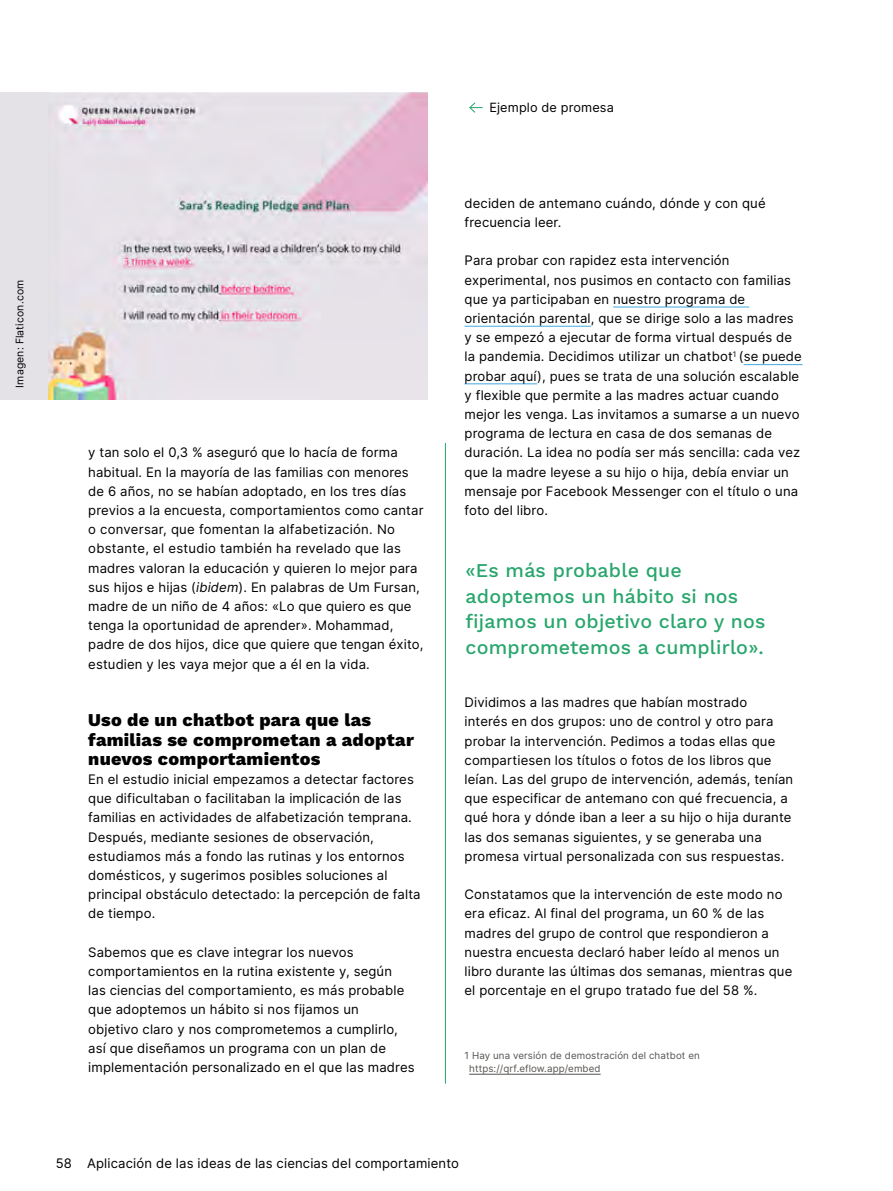
<style>
.page{position:relative;width:893px;height:1191px;background:#fff}
.page>*{position:absolute;margin:0;border:0;box-sizing:border-box;transform-origin:0 0}
.t1{font:500 19.5px/25.5px "Work Sans";letter-spacing:.01em;color:#28a66c}
.t2{font:800 18px/19.5px "Work Sans";letter-spacing:.015em;color:#000}
.t3{font:13.2px/19.2px "Inter";letter-spacing:.01em;color:#000}
.t4{font:12.75px "Inter";letter-spacing:.01em;color:#000}
.t5{font:10.5px "Inter";letter-spacing:.01em;color:#000}
.t6{font:9.75px/12.8px "Inter";letter-spacing:.01em;color:#55524e}
.s1{font-style:italic}
</style>
<div class="page">
<hr style="left:613px;top:307px;width:136px;height:1px;background:#41a9df">
<hr style="left:465px;top:326px;width:126px;height:1px;background:#41a9df">
<hr style="left:744px;top:364px;width:59px;height:1px;background:#41a9df">
<hr style="left:465px;top:383px;width:72px;height:1px;background:#41a9df">
<hr style="left:445px;top:186px;width:1px;height:897px;background:#28a66c">
<hr style="left:469px;top:1074px;width:132px;height:1px;background:#55524e">
<img style="left:48px;top:92px;width:379px;height:308px">
<svg style="left:469px;top:102px;width:14px;height:11px"></svg>
<div style="left:0;top:92px;width:48px;height:308px;background:#e4e2e7"></div>
<div style="left:436px;top:154px;width:19px;height:288px;background:#fff"></div>
<p class="t4" style="left:489px;top:98px;width:126px">Ejemplo de promesa</p>
<p class="t5" style="left:12px;top:387px;width:109px;rotate:-90deg">Imagen: Flaticon.com</p>
<p class="t3" style="left:88px;top:443px;width:337px">y tan solo el 0,3 % aseguró que lo hacía de forma habitual. En la mayoría de las familias con menores de 6 años, no se habían adoptado, en los tres días previos a la encuesta, comportamientos como cantar o conversar, que fomentan la alfabetización. No obstante, el estudio también ha revelado que las madres valoran la educación y quieren lo mejor para sus hijos e hijas (<span class="s1">ibidem</span>). En palabras de Um Fursan, madre de un niño de 4 años: «Lo que quiero es que tenga la oportunidad de aprender». Mohammad, padre de dos hijos, dice que quiere que tengan éxito, estudien y les vaya mejor que a él en la vida.</p>
<h2 class="t2" style="left:88px;top:711px;width:327px">Uso de un chatbot para que las familias se comprometan a adoptar nuevos comportamientos</h2>
<p class="t3" style="left:88px;top:769px;width:334px">En el estudio inicial empezamos a detectar factores que dificultaban o facilitaban la implicación de las familias en actividades de alfabetización temprana.<br>Después, mediante sesiones de observación, estudiamos más a fondo las rutinas y los entornos domésticos, y sugerimos posibles soluciones al principal obstáculo detectado: la percepción de falta de tiempo.</p>
<p class="t3" style="left:88px;top:942px;width:328px">Sabemos que es clave integrar los nuevos comportamientos en la rutina existente y, según<br>las ciencias del comportamiento, es más probable que adoptemos un hábito si nos fijamos un<br>objetivo claro y nos comprometemos a cumplirlo, así que diseñamos un programa con un plan de implementación personalizado en el que las madres</p>
<p class="t3" style="left:465px;top:193px;width:303px">deciden de antemano cuándo, dónde y con qué frecuencia leer.</p>
<p class="t3" style="left:465px;top:251px;width:339px">Para probar con rapidez esta intervención experimental, nos pusimos en contacto con familias que ya participaban en nuestro programa de orientación parental, que se dirige solo a las madres y se empezó a ejecutar de forma virtual después de la pandemia. Decidimos utilizar un chatbot<sup>1</sup> (se puede probar aquí), pues se trata de una solución escalable y flexible que permite a las madres actuar cuando mejor les venga. Las invitamos a sumarse a un nuevo programa de lectura en casa de dos semanas de duración. La idea no podía ser más sencilla: cada vez que la madre leyese a su hijo o hija, debía enviar un mensaje por Facebook Messenger con el título o una foto del libro.</p>
<h1 class="t1" style="left:466px;top:559px;width:301px">«Es más probable que adoptemos un hábito si nos fijamos un objetivo claro y nos comprometemos a cumplirlo».</h1>
<p class="t3" style="left:465px;top:692px;width:330px">Dividimos a las madres que habían mostrado interés en dos grupos: uno de control y otro para probar la intervención. Pedimos a todas ellas que compartiesen los títulos o fotos de los libros que leían. Las del grupo de intervención, además, tenían que especificar de antemano con qué frecuencia, a qué hora y dónde iban a leer a su hijo o hija durante las dos semanas siguientes, y se generaba una promesa virtual personalizada con sus respuestas.</p>
<p class="t3" style="left:465px;top:884px;width:329px">Constatamos que la intervención de este modo no era eficaz. Al final del programa, un 60 % de las madres del grupo de control que respondieron a nuestra encuesta declaró haber leído al menos un libro durante las últimas dos semanas, mientras que el porcentaje en el grupo tratado fue del 58 %.</p>
<p class="t6" style="left:469px;top:1049px;width:232px;text-indent:-5px">1 Hay una versión de demostración del chatbot en https://qrf.eflow.app/embed</p>
<p class="t3" style="left:56px;top:1153px;width:405px">58 Aplicación de las ideas de las ciencias del comportamiento</p>
</div>
